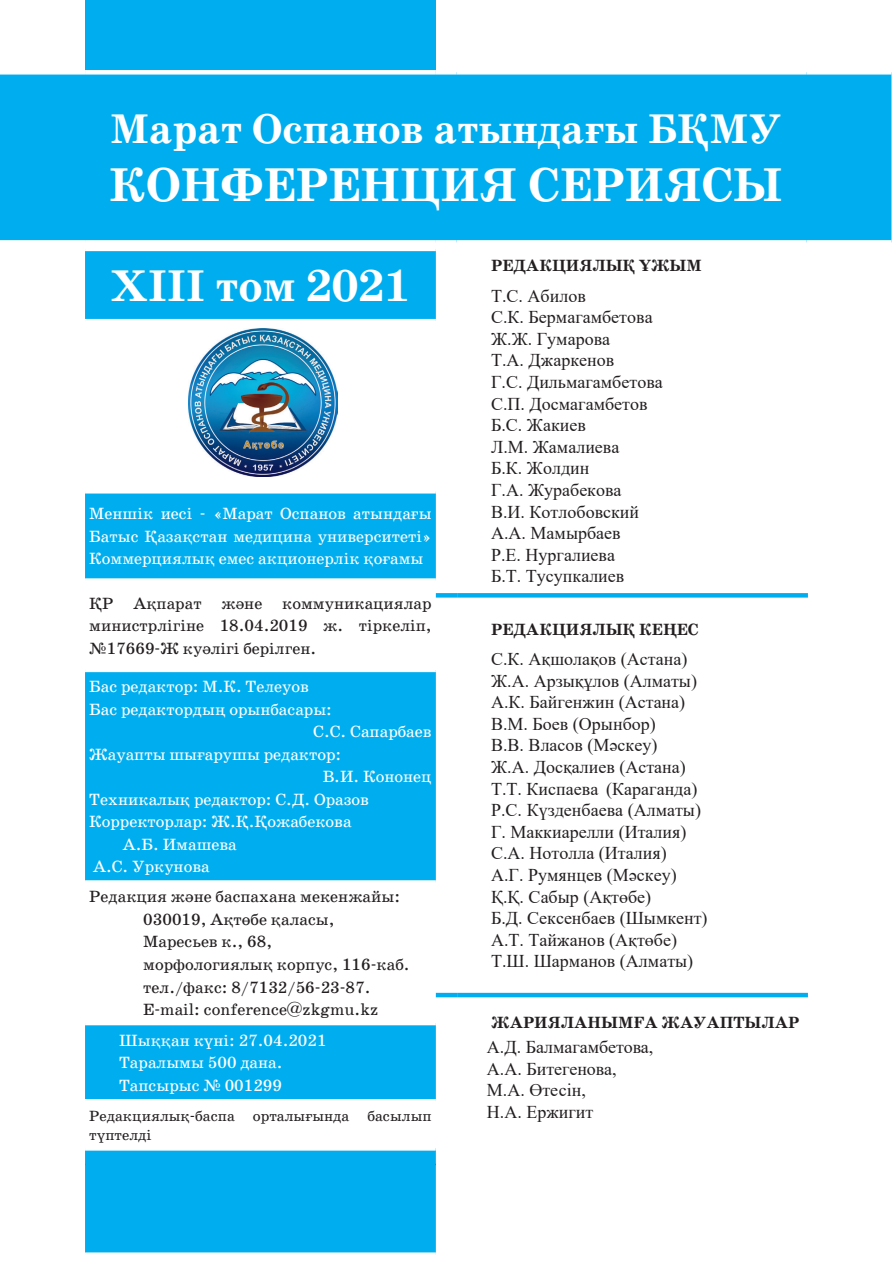
<style>
.page{position:relative;width:893px;height:1263px;background:#fff}
.page>*{position:absolute;margin:0;border:0;box-sizing:border-box;transform-origin:0 0}
.t1{font:700 48px "MM Mekteptik";color:#fff}
.t2{font:700 45px "MM Mekteptik";color:#fff}
.t3{font:700 42px "MM Mekteptik";color:#fff}
.t4{font:18px/21.6px "Times New Roman";color:#231f20}
.t5{font:16.5px/22.5px "MM Mekteptik";color:#fff;text-align:justify}
.t6{font:16.5px/22.5px "MM Mekteptik";color:#231f20;text-align:justify}
.t7{font:700 16.5px "MM Mekteptik";color:#231f20}
.t8{font:15px/18.8px "MM Mekteptik";color:#231f20}
</style>
<div class="page">
<hr style="left:85px;top:1164px;width:723px;height:1px;background:#231f20">
<div style="left:85px;top:251px;width:351px;height:1001px;background:#00aeef"></div>
<svg style="left:85px;top:323px;width:351px;height:823px"></svg>
<hr style="left:85px;top:319px;width:351px;height:4px;background:#fff">
<hr style="left:85px;top:489px;width:351px;height:4px;background:#fff">
<div style="left:85px;top:578px;width:351px;height:5px;background:#fff"></div>
<hr style="left:85px;top:668px;width:351px;height:4px;background:#fff">
<div style="left:85px;top:880px;width:351px;height:5px;background:#fff"></div>
<hr style="left:85px;top:1021px;width:351px;height:4px;background:#fff">
<hr style="left:85px;top:1099px;width:351px;height:4px;background:#fff">
<hr style="left:85px;top:1146px;width:351px;height:4px;background:#fff">
<img style="left:189px;top:328px;width:149px;height:149px">
<div style="left:85px;top:0;width:350px;height:72px;background:#00aeef"></div>
<div style="left:0;top:75px;width:891px;height:165px;background:#00aeef"></div>
<div style="left:85px;top:70px;width:350px;height:5px;background:#fff"></div>
<div style="left:436px;top:593px;width:21px;height:5px;background:#00aeef"></div>
<div style="left:457px;top:593px;width:351px;height:5px;background:#00aeef"></div>
<hr style="left:436px;top:993px;width:21px;height:4px;background:#00aeef">
<hr style="left:457px;top:993px;width:351px;height:4px;background:#00aeef">
<div style="left:437px;top:1142px;width:420px;height:26px;background:#fff"></div>
<h3 class="t3" style="left:110px;top:107px;width:673px">Марат Оспанов атындағы БҚМУ</h3>
<h1 class="t1" style="left:109px;top:160px;width:675px">КОНФЕРЕНЦИЯ СЕРИЯСЫ</h1>
<h2 class="t2" style="left:110px;top:262px;width:302px">XІII том 2021</h2>
<p class="t5" style="left:89px;top:503px;width:344px">Меншік иесі - «Марат Оспанов атындағы Батыс Қазақстан медицина университеті» Коммерциялық емес акционерлік қоғамы</p>
<p class="t6" style="left:89px;top:592px;width:344px">ҚР Ақпарат және коммуникациялар министрлігіне 18.04.2019 ж. тіркеліп, №17669-Ж куәлігі берілген.</p>
<p class="t5" style="left:89px;top:676px;width:221px">Бас редактор: М.К. Телеуов</p>
<p class="t5" style="left:89px;top:698px;width:244px">Бас редактордың орынбасары:</p>
<p class="t5" style="left:313px;top:721px;width:120px">С.С. Сапарбаев</p>
<p class="t5" style="left:89px;top:743px;width:254px">Жауапты шығарушы редактор:</p>
<p class="t5" style="left:323px;top:766px;width:110px">В.И. Кононец</p>
<p class="t5" style="left:89px;top:788px;width:281px">Техникалық редактор: С.Д. Оразов</p>
<p class="t5" style="left:89px;top:811px;width:264px">Корректорлар: Ж.Қ.Қожабекова</p>
<p class="t5" style="left:123px;top:833px;width:115px">А.Б. Имашева</p>
<p class="t5" style="left:93px;top:856px;width:118px">А.С. Уркунова</p>
<p class="t6" style="left:143px;top:886px;width:268px;text-align:left;text-indent:-54px">Редакция және баспахана мекенжайы:<br>030019, Ақтөбе қаласы,<br>Маресьев к., 68,<br>морфологиялық корпус, 116-каб. тел./факс: 8/7132/56-23-87.<br>Е-mail: conference@zkgmu.kz</p>
<p class="t5" style="left:119px;top:1029px;width:209px;text-align:left">Шыққан күні: 27.04.2021<br>Таралымы 500 дана.<br>Тапсырыс № 001299</p>
<p class="t8" style="left:89px;top:1107px;width:344px">Редакциялық-баспа орталығында басылып түптелді</p>
<p class="t7" style="left:491px;top:257px;width:212px">РЕДАКЦИЯЛЫҚ ҰЖЫМ</p>
<p class="t4" style="left:491px;top:284px;width:173px">Т.С. Абилов<br>С.К. Бермагамбетова<br>Ж.Ж. Гумарова<br>Т.А. Джаркенов<br>Г.С. Дильмагамбетова<br>С.П. Досмагамбетов<br>Б.С. Жакиев<br>Л.М. Жамалиева<br>Б.К. Жолдин<br>Г.А. Журабекова<br>В.И. Котлобовский<br>А.А. Мамырбаев<br>Р.Е. Нургалиева<br>Б.Т. Тусупкалиев</p>
<p class="t7" style="left:491px;top:621px;width:209px">РЕДАКЦИЯЛЫҚ КЕҢЕС</p>
<p class="t4" style="left:491px;top:647px;width:218px">С.К. Ақшолақов (Астана)<br>Ж.А. Арзықұлов (Алматы)<br>А.К. Байгенжин (Астана)<br>В.М. Боев (Орынбор)<br>В.В. Власов (Мәскеу)<br>Ж.А. Досқалиев (Астана)<br>Т.Т. Киспаева (Караганда)<br>Р.С. Күзденбаева (Алматы)<br>Г. Маккиарелли (Италия)<br>С.А. Нотолла (Италия)<br>А.Г. Румянцев (Мәскеу)<br>Қ.Қ. Сабыр (Ақтөбе)<br>Б.Д. Сексенбаев (Шымкент)<br>А.Т. Тайжанов (Ақтөбе)<br>Т.Ш. Шарманов (Алматы)</p>
<p class="t7" style="left:491px;top:1014px;width:310px">ЖАРИЯЛАНЫМҒА ЖАУАПТЫЛАР</p>
<p class="t4" style="left:487px;top:1036px;width:168px">А.Д. Балмагамбетова,<br>А.А. Битегенова,<br>М.А. Өтесін,<br>Н.А. Ержигит</p>
</div>
